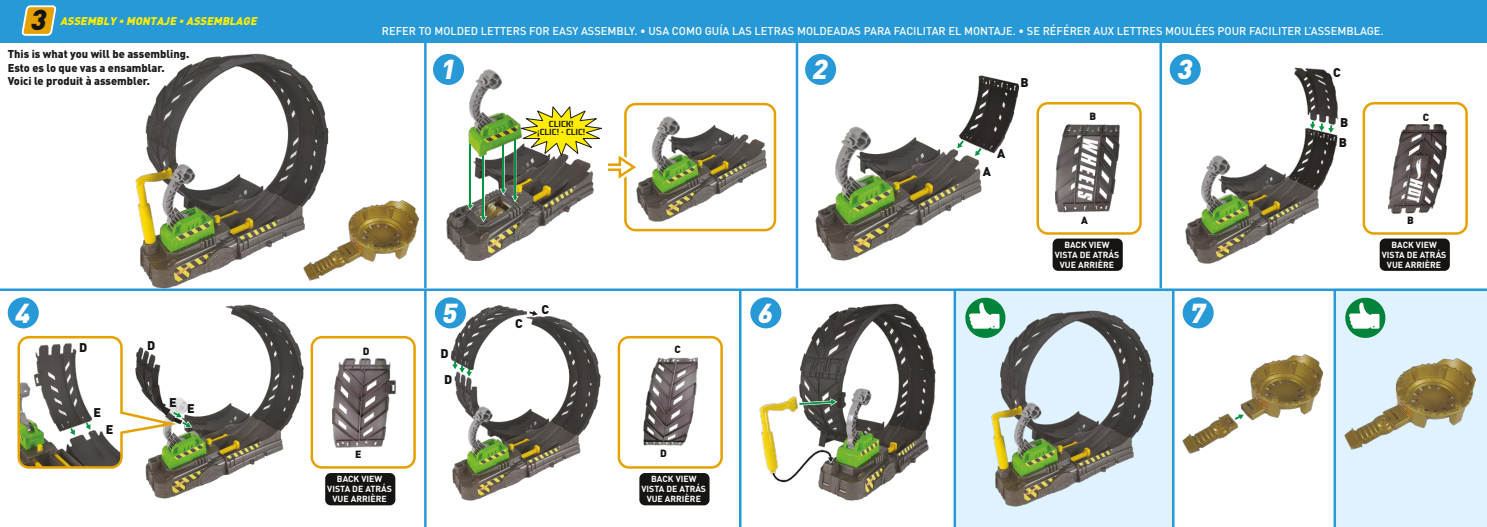
<style>
.page{position:relative;width:1487px;height:527px;background:#fff}
.page>*{position:absolute;margin:0;border:0;box-sizing:border-box;transform-origin:0 0}
.t1{font:italic 900 28.25px "DIN Pro";color:#161412}
.t2{font:italic 900 27.12px "DIN Pro";color:#fff}
.t3{font:900 12.5px "DIN Pro";color:#161412}
.t4{font:500 11.25px "DIN Pro";color:#fff}
.t5{font:900 11.25px/13.5px "DIN Pro";color:#1d1d1b}
.t6{font:italic 900 11px "DIN Pro";color:#ffed00}
.t7{font:900 10.38px "DIN Pro";color:#161412}
.t8{font:700 8.88px/8.8px "TT Supermolot Condensed";color:#1d1d1b;text-align:center;scale:1.1 1}
.t9{font:700 8.75px/10px "DIN Pro";color:#fff;text-align:center}
</style>
<div class="page">
<div style="left:954px;top:288px;width:218px;height:238px;background:#dff2fd"></div>
<div style="left:1335px;top:288px;width:151px;height:238px;background:#dff2fd"></div>
<div style="left:0;top:0;width:1486px;height:43px;background:#2699d6"></div>
<img style="left:1182px;top:354px;width:140px;height:99px">
<img style="left:450px;top:305px;width:150px;height:195px">
<img style="left:1185px;top:68px;width:153px;height:195px">
<img style="left:1388px;top:124px;width:58px;height:89px">
<img style="left:1056px;top:124px;width:64px;height:88px">
<img style="left:332px;top:358px;width:63px;height:89px">
<img style="left:643px;top:357px;width:54px;height:88px">
<img style="left:329px;top:201px;width:90px;height:71px">
<img style="left:135px;top:54px;width:194px;height:234px">
<img style="left:446px;top:70px;width:131px;height:190px">
<div style="left:482px;top:153px;width:3px;height:65px;border:1px solid #fff"></div>
<hr style="left:483px;top:154px;width:1px;height:63px;background:#009641">
<hr style="left:470px;top:142px;width:1px;height:63px;background:#009641">
<svg style="left:466px;top:203px;width:22px;height:20px"></svg>
<img style="left:639px;top:116px;width:127px;height:105px">
<div style="left:624px;top:103px;width:152px;height:128px;border:2px solid #e5a100;border-radius:10px"></div>
<div style="left:310px;top:335px;width:106px;height:133px;border:2px solid #e5a100;border-radius:10px"></div>
<div style="left:617px;top:335px;width:106px;height:133px;border:2px solid #e5a100;border-radius:10px"></div>
<div style="left:1362px;top:102px;width:105px;height:132px;border:2px solid #e5a100;border-radius:10px"></div>
<div style="left:1036px;top:102px;width:105px;height:132px;border:2px solid #e5a100;border-radius:10px"></div>
<img style="left:815px;top:75px;width:203px;height:185px">
<svg style="left:1232px;top:413px;width:11px;height:8px"></svg>
<svg style="left:527px;top:310px;width:10px;height:5px"></svg>
<svg style="left:452px;top:361px;width:20px;height:15px"></svg>
<svg style="left:957px;top:138px;width:8px;height:10px"></svg>
<svg style="left:975px;top:146px;width:8px;height:10px"></svg>
<svg style="left:1309px;top:121px;width:24px;height:12px"></svg>
<img style="left:145px;top:305px;width:159px;height:193px">
<svg style="left:17px;top:334px;width:176px;height:135px"></svg>
<img style="left:759px;top:303px;width:176px;height:197px">
<svg style="left:798px;top:398px;width:39px;height:7px"></svg>
<svg style="left:771px;top:449px;width:63px;height:33px"></svg>
<img style="left:992px;top:310px;width:161px;height:196px">
<svg style="left:965px;top:297px;width:42px;height:42px"></svg>
<svg style="left:1345px;top:297px;width:41px;height:41px"></svg>
<img style="left:1344px;top:358px;width:131px;height:91px">
<hr style="left:0;top:288px;width:1486px;height:3px;background:#2699d6">
<hr style="left:424px;top:43px;width:2px;height:245px;background:#2699d6">
<div style="left:433px;top:54px;width:31px;height:31px;background:#2699d6;border-radius:50%"></div>
<div style="left:8px;top:297px;width:31px;height:31px;background:#2699d6;border-radius:50%"></div>
<div style="left:435px;top:297px;width:31px;height:31px;background:#2699d6;border-radius:50%"></div>
<div style="left:750px;top:297px;width:31px;height:31px;background:#2699d6;border-radius:50%"></div>
<div style="left:1182px;top:297px;width:31px;height:31px;background:#2699d6;border-radius:50%"></div>
<div style="left:805px;top:54px;width:31px;height:31px;background:#2699d6;border-radius:50%"></div>
<div style="left:1169px;top:54px;width:31px;height:31px;background:#2699d6;border-radius:50%"></div>
<hr style="left:795px;top:39px;width:3px;height:249px;background:#2699d6">
<hr style="left:424px;top:289px;width:2px;height:237px;background:#2699d6">
<hr style="left:739px;top:289px;width:2px;height:237px;background:#2699d6">
<hr style="left:953px;top:289px;width:3px;height:237px;background:#2699d6">
<hr style="left:1333px;top:289px;width:3px;height:237px;background:#2699d6">
<hr style="left:1172px;top:289px;width:2px;height:237px;background:#2699d6">
<hr style="left:1159px;top:39px;width:3px;height:249px;background:#2699d6">
<svg style="left:499px;top:105px;width:148px;height:98px"></svg>
<hr style="left:0;top:0;width:1px;height:526px;background:#2699d6">
<div style="left:1052px;top:238px;width:70px;height:32px;background:#161412;border-radius:5px"></div>
<div style="left:325px;top:472px;width:70px;height:33px;background:#161412;border-radius:5px"></div>
<div style="left:639px;top:472px;width:70px;height:33px;background:#161412;border-radius:5px"></div>
<div style="left:1379px;top:238px;width:70px;height:32px;background:#161412;border-radius:5px"></div>
<svg style="left:21px;top:5px;width:36px;height:31px"></svg>
<h1 class="t1" style="left:29px;top:1px;width:24px">3</h1>
<p class="t6" style="left:60px;top:13px;width:201px">ASSEMBLY •MONTAJE •ASSEMBLAGE</p>
<p class="t5" style="left:8px;top:48px;width:183px">This is what you will be assembling.<br>Esto es lo que vas a ensamblar.<br>Voici le produit à assembler.</p>
<p class="t4" style="left:382px;top:23px;width:1003px">REFER TO MOLDED LETTERS FOR EASY ASSEMBLY. • USA COMO GUÍA LAS LETRAS MOLDEADAS PARA FACILITAR EL MONTAJE. • SE RÉFÉRER AUX LETTRES MOULÉES POUR FACILITER L’ASSEMBLAGE.</p>
<h2 class="t2" style="left:439px;top:51px;width:23px">1</h2>
<p class="t8" style="left:537px;top:119px;width:45px">CLICK! ¡CLIC! • CLIC!</p>
<h2 class="t2" style="left:811px;top:51px;width:23px">2</h2>
<h2 class="t2" style="left:1176px;top:51px;width:23px">3</h2>
<p class="t3" style="left:1020px;top:74px;width:10px">B</p>
<p class="t3" style="left:997px;top:145px;width:10px">A</p>
<p class="t3" style="left:983px;top:163px;width:10px">A</p>
<p class="t7" style="left:1089px;top:109px;width:8px">B</p>
<p class="t7" style="left:1081px;top:213px;width:8px">A</p>
<p class="t9" style="left:1054px;top:240px;width:66px">BACK VIEW<br>VISTA DE ATRÁS<br>VUE ARRIÈRE</p>
<p class="t3" style="left:1333px;top:64px;width:9px">C</p>
<p class="t3" style="left:1340px;top:113px;width:10px">B</p>
<p class="t3" style="left:1338px;top:133px;width:10px">B</p>
<p class="t7" style="left:1422px;top:110px;width:8px">C</p>
<p class="t7" style="left:1407px;top:213px;width:8px">B</p>
<p class="t9" style="left:1381px;top:240px;width:66px">BACK VIEW<br>VISTA DE ATRÁS<br>VUE ARRIÈRE</p>
<h2 class="t2" style="left:14px;top:294px;width:23px">4</h2>
<h2 class="t2" style="left:441px;top:294px;width:23px">5</h2>
<h2 class="t2" style="left:756px;top:294px;width:23px">6</h2>
<h2 class="t2" style="left:1189px;top:294px;width:23px">7</h2>
<p class="t3" style="left:541px;top:300px;width:9px">C</p>
<p class="t3" style="left:515px;top:314px;width:9px">C</p>
<p class="t3" style="left:79px;top:339px;width:10px">D</p>
<p class="t3" style="left:93px;top:404px;width:9px">E</p>
<p class="t3" style="left:106px;top:421px;width:9px">E</p>
<p class="t3" style="left:147px;top:337px;width:10px">D</p>
<p class="t3" style="left:169px;top:393px;width:9px">E</p>
<p class="t3" style="left:187px;top:400px;width:9px">E</p>
<p class="t7" style="left:363px;top:344px;width:8px">D</p>
<p class="t7" style="left:355px;top:447px;width:8px">E</p>
<p class="t3" style="left:440px;top:345px;width:10px">D</p>
<p class="t3" style="left:444px;top:370px;width:10px">D</p>
<p class="t7" style="left:674px;top:342px;width:8px">C</p>
<p class="t7" style="left:660px;top:445px;width:8px">D</p>
<p class="t9" style="left:327px;top:474px;width:66px">BACK VIEW<br>VISTA DE ATRÁS<br>VUE ARRIÈRE</p>
<p class="t9" style="left:641px;top:474px;width:66px">BACK VIEW<br>VISTA DE ATRÁS<br>VUE ARRIÈRE</p>
</div>
